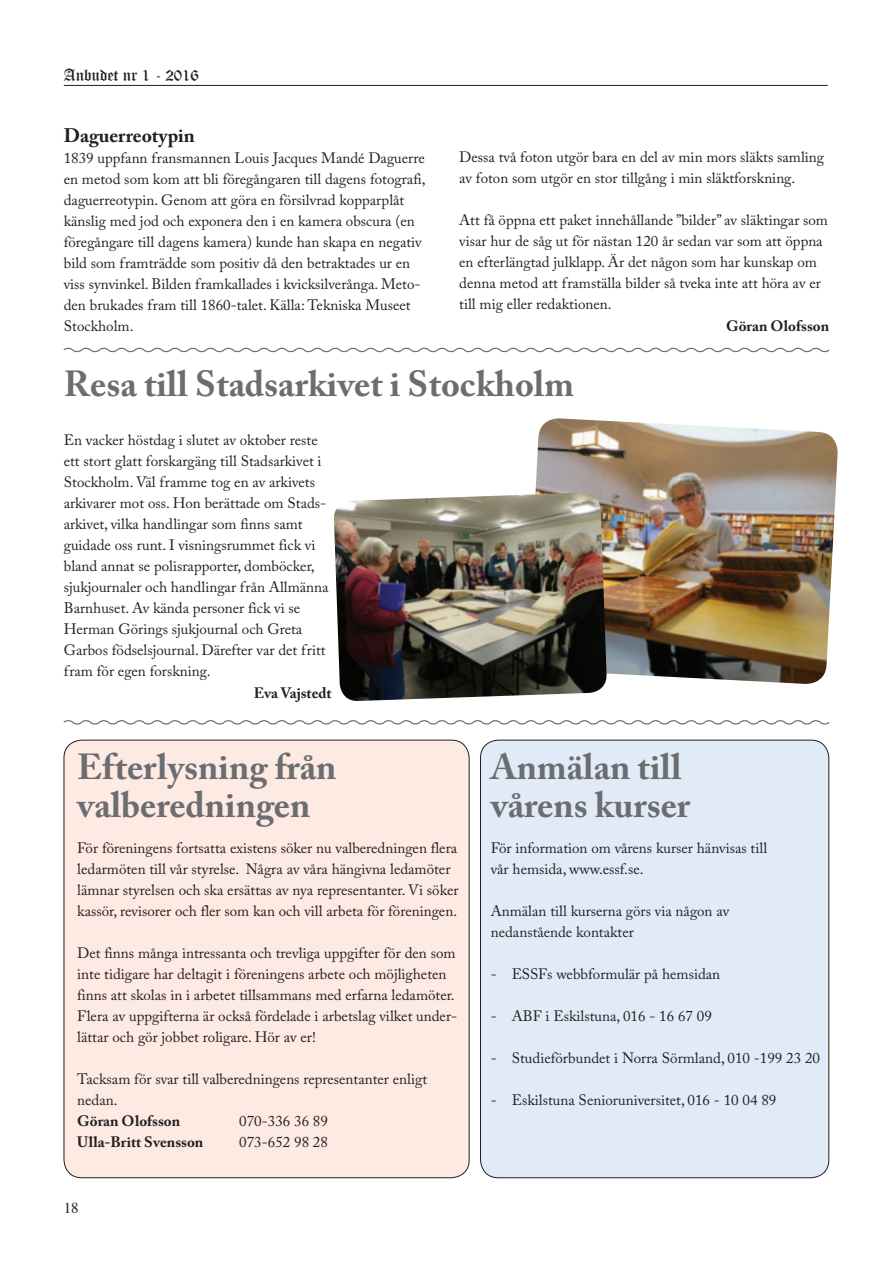
<style>
.page{position:relative;width:893px;height:1263px;background:#fff}
.page>*{position:absolute;margin:0;border:0;box-sizing:border-box;transform-origin:0 0}
.t1{font:700 36px/37.5px "Adobe Caslon Pro";color:#6c6d70}
.t2{font:700 19.5px "Adobe Caslon Pro";color:#231f20}
.t3{font:16.5px "Old English Text";color:#231f20}
.t4{font:15px/21px "Adobe Caslon Pro";color:#231f20}
.t5{font:700 15px "Adobe Caslon Pro";color:#231f20}
.t6{font:15px "Times";color:#231f20}
</style>
<div class="page">
<div style="left:64px;top:740px;width:405px;height:438px;background:#fdeae3;border-radius:18px"></div>
<div style="left:480px;top:740px;width:349px;height:438px;background:#e1ebf7;border-radius:18px"></div>
<img style="left:535px;top:418px;width:303px;height:266px">
<img style="left:334px;top:493px;width:273px;height:208px">
<svg style="left:63px;top:347px;width:767px;height:6px"></svg>
<svg style="left:63px;top:720px;width:767px;height:5px"></svg>
<hr style="left:64px;top:85px;width:764px;height:1px;background:#231f20">
<p class="t3" style="left:64px;top:65px;width:137px">Anbudet nr 1 - 2016</p>
<h2 class="t2" style="left:64px;top:124px;width:133px">Daguerreotypin</h2>
<p class="t4" style="left:64px;top:147px;width:363px">1839 uppfann fransmannen Louis Jacques Mandé Daguerre en metod som kom att bli föregångaren till dagens fotografi, daguerreotypin. Genom att göra en försilvrad kopparplåt känslig med jod och exponera den i en kamera obscura (en föregångare till dagens kamera) kunde han skapa en negativ bild som framträdde som positiv då den betraktades ur en viss synvinkel. Bilden framkallades i kvicksilverånga. Meto&shy;den brukades fram till 1860-talet. Källa: Tekniska Museet Stockholm.</p>
<p class="t4" style="left:459px;top:146px;width:366px">Dessa två foton utgör bara en del av min mors släkts samling av foton som utgör en stor tillgång i min släktforskning.</p>
<p class="t4" style="left:459px;top:209px;width:370px">Att få öppna ett paket innehållande ”bilder” av släktingar som visar hur de såg ut för nästan 120 år sedan var som att öppna en efterlängtad julklapp. Är det någon som har kunskap om denna metod att framställa bilder så tveka inte att höra av er till mig eller redaktionen.</p>
<p class="t5" style="left:726px;top:317px;width:105px">Göran Olofsson</p>
<h1 class="t1" style="left:64px;top:365px;width:512px">Resa till Stadsarkivet i Stockholm</h1>
<p class="t4" style="left:64px;top:429px;width:266px">En vacker höstdag i slutet av oktober reste ett stort glatt forskargäng till Stadsarkivet i Stockholm. Väl framme tog en av arkivets arkivarer mot oss. Hon berättade om Stads&shy;arkivet, vilka handlingar som finns samt guidade oss runt. I visningsrummet fick vi bland annat se polisrapporter, domböcker, sjukjournaler och handlingar från Allmänna Barnhuset. Av kända personer fick vi se Herman Görings sjukjournal och Greta Garbos födselsjournal. Därefter var det fritt fram för egen forskning.</p>
<p class="t5" style="left:254px;top:684px;width:79px">Eva Vajstedt</p>
<h1 class="t1" style="left:77px;top:748px;width:261px">Efterlysning från valberedningen</h1>
<p class="t4" style="left:77px;top:837px;width:383px">För föreningens fortsatta existens söker nu valberedningen flera ledarmöten till vår styrelse. Några av våra hängivna ledamöter lämnar styrelsen och ska ersättas av nya representanter. Vi söker kassör, revisorer och fler som kan och vill arbeta för föreningen.</p>
<p class="t4" style="left:77px;top:942px;width:381px">Det finns många intressanta och trevliga uppgifter för den som inte tidigare har deltagit i föreningens arbete och möjligheten finns att skolas in i arbetet tillsammans med erfarna ledamöter.<br>Flera av uppgifterna är också fördelade i arbetslag vilket under&shy;lättar och gör jobbet roligare. Hör av er!</p>
<p class="t4" style="left:77px;top:1068px;width:351px">Tacksam för svar till valberedningens representanter enligt nedan.</p>
<p class="t5" style="left:77px;top:1112px;width:105px">Göran Olofsson</p>
<p class="t4" style="left:239px;top:1110px;width:90px">070-336 36 89</p>
<p class="t5" style="left:77px;top:1133px;width:128px">Ulla-Britt Svensson</p>
<p class="t4" style="left:239px;top:1131px;width:90px">073-652 98 28</p>
<p class="t6" style="left:64px;top:1194px;width:16px">18</p>
<h1 class="t1" style="left:491px;top:748px;width:201px">Anmälan till vårens kurser</h1>
<p class="t4" style="left:491px;top:837px;width:278px">För information om vårens kurser hänvisas till vår hemsida, www.essf.se.</p>
<p class="t4" style="left:491px;top:900px;width:240px">Anmälan till kurserna görs via någon av nedanstående kontakter</p>
<p class="t4" style="left:491px;top:963px;width:231px">- ESSFs webbformulär på hemsidan</p>
<p class="t4" style="left:491px;top:1005px;width:223px">- ABF i Eskilstuna, 016 - 16 67 09</p>
<p class="t4" style="left:491px;top:1047px;width:331px">- Studieförbundet i Norra Sörmland, 010 -199 23 20</p>
<p class="t4" style="left:491px;top:1089px;width:287px">- Eskilstuna Senioruniversitet, 016 - 10 04 89</p>
</div>
